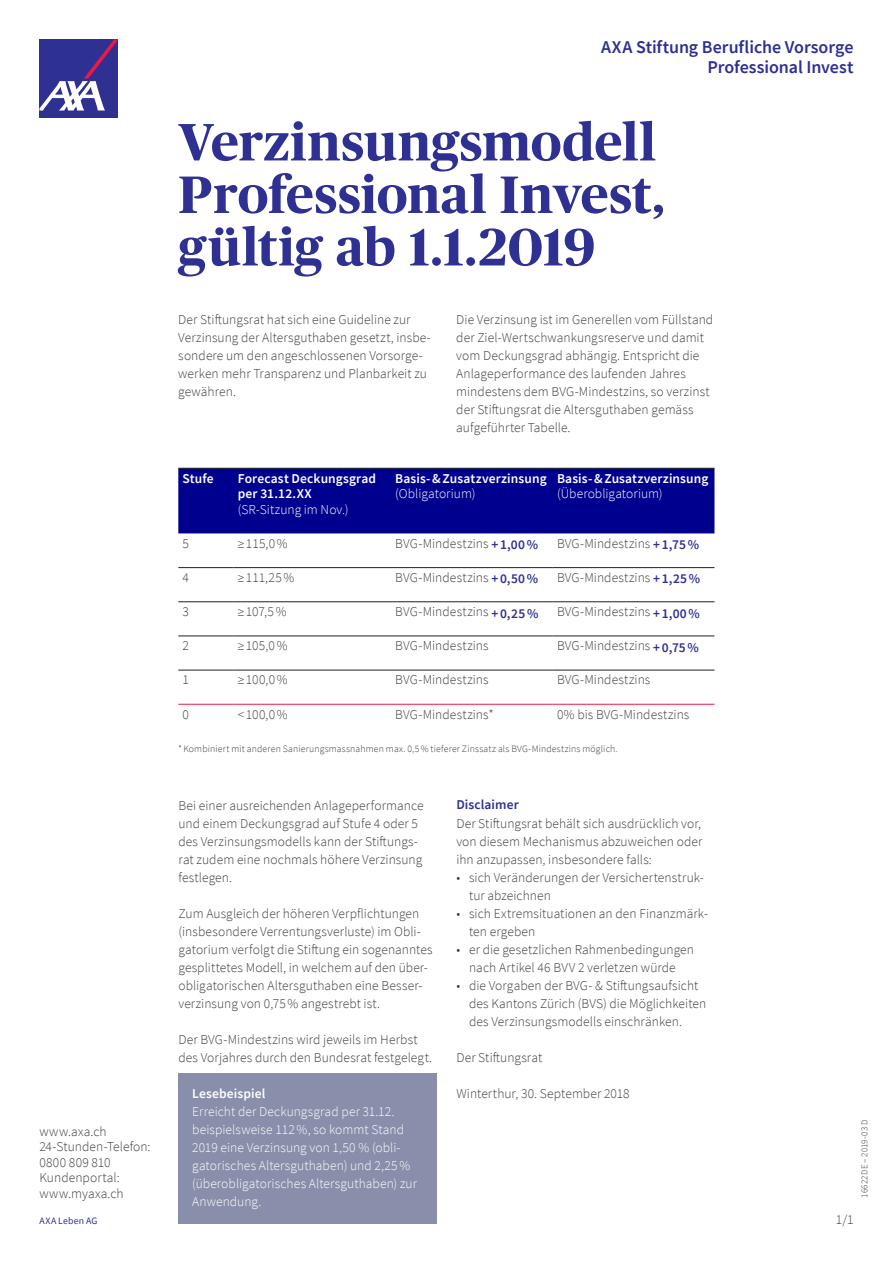
<style>
.page{position:relative;width:893px;height:1263px;background:#fff}
.page>*{position:absolute;margin:0;border:0;box-sizing:border-box;transform-origin:0 0}
.t1{font:700 52.5px/52.5px "Publico Headline";letter-spacing:.005em;color:#2e3092}
.t2{font:600 18px/19.8px "Source Sans Pro";letter-spacing:-.005em;color:#2e3092;text-align:right}
.t3{font:300 13.5px/18px "Source Sans Pro";letter-spacing:.005em;color:#3e3e3f}
.t4{font:300 13.5px/18px "Source Sans Pro";letter-spacing:.005em;color:#fff}
.t5{font:600 13.5px/15.6px "Source Sans Pro";letter-spacing:.01em;color:#fff}
.t6{font:600 13.5px "Source Sans Pro";letter-spacing:.01em;color:#2e3092}
.t7{font:300 9.75px "Source Sans Pro";letter-spacing:.015em;color:#3e3e3f}
.t8{font:9.75px "Source Sans Pro";letter-spacing:.02em;color:#2e3092}
.t9{font:300 9px "Source Sans Pro";letter-spacing:.025em;color:#3e3e3f}
.s1{font-weight:600;color:#2e3092}
</style>
<div class="page">
<div style="left:39px;top:39px;width:79px;height:79px;background:#2e3092"></div>
<svg style="left:39px;top:39px;width:79px;height:71px"></svg>
<div style="left:178px;top:469px;width:536px;height:64px;background:#00008f"></div>
<hr style="left:178px;top:468px;width:56px;height:1px;background:#231f20">
<hr style="left:234px;top:468px;width:157px;height:1px;background:#231f20">
<hr style="left:391px;top:468px;width:162px;height:1px;background:#231f20">
<hr style="left:553px;top:468px;width:161px;height:1px;background:#231f20">
<hr style="left:178px;top:567px;width:56px;height:1px;background:#231f20">
<hr style="left:234px;top:567px;width:157px;height:1px;background:#231f20">
<hr style="left:391px;top:567px;width:162px;height:1px;background:#231f20">
<hr style="left:553px;top:567px;width:161px;height:1px;background:#231f20">
<hr style="left:178px;top:601px;width:56px;height:1px;background:#231f20">
<hr style="left:234px;top:601px;width:157px;height:1px;background:#231f20">
<hr style="left:391px;top:601px;width:162px;height:1px;background:#231f20">
<hr style="left:553px;top:601px;width:161px;height:1px;background:#231f20">
<hr style="left:178px;top:636px;width:56px;height:1px;background:#231f20">
<hr style="left:234px;top:636px;width:157px;height:1px;background:#231f20">
<hr style="left:391px;top:636px;width:162px;height:1px;background:#231f20">
<hr style="left:553px;top:636px;width:161px;height:1px;background:#231f20">
<hr style="left:178px;top:670px;width:56px;height:1px;background:#231f20">
<hr style="left:234px;top:670px;width:157px;height:1px;background:#231f20">
<hr style="left:391px;top:670px;width:162px;height:1px;background:#231f20">
<hr style="left:553px;top:670px;width:161px;height:1px;background:#231f20">
<hr style="left:178px;top:704px;width:56px;height:1px;background:#ed1845">
<hr style="left:234px;top:704px;width:157px;height:1px;background:#ed1845">
<hr style="left:391px;top:704px;width:162px;height:1px;background:#ed1845">
<hr style="left:553px;top:704px;width:161px;height:1px;background:#ed1845">
<div style="left:178px;top:1074px;width:259px;height:150px;background:#898fab"></div>
<p class="t3" style="left:39px;top:1123px;width:113px;line-height:15.5px">www.axa.ch<br>24-Stunden-Telefon:<br>0800 809 810<br>Kundenportal: www.myaxa.ch</p>
<p class="t8" style="left:39px;top:1214px;width:60px">AXA Leben AG</p>
<h2 class="t2" style="left:601px;top:37px;width:254px">AXA Stiftung Berufliche Vorsorge<br>Professional Invest</h2>
<h1 class="t1" style="left:178px;top:113px;width:488px">Verzinsungsmodell<br>Professional Invest, gültig ab 1.1.2019</h1>
<p class="t3" style="left:178px;top:311px;width:254px">Der Stiftungsrat hat sich eine Guideline zur Verzinsung der Altersguthaben gesetzt, insbe&shy;sondere um den angeschlossenen Vorsorge&shy;werken mehr Transparenz und Planbarkeit zu gewähren.</p>
<p class="t3" style="left:456px;top:311px;width:258px">Die Verzinsung ist im Generellen vom Füllstand der Ziel-Wertschwankungsreserve und damit vom Deckungsgrad abhängig. Entspricht die Anlageperformance des laufenden Jahres mindestens dem BVG-Mindestzins, so verzinst der Stiftungsrat die Altersguthaben gemäss aufgeführter Tabelle.</p>
<p class="t5" style="left:183px;top:470px;width:33px">Stufe</p>
<p class="t5" style="left:238px;top:470px;width:140px">Forecast Deckungsgrad per 31.12.XX</p>
<p class="t4" style="left:238px;top:500px;width:112px">(SR-Sitzung im Nov.)</p>
<p class="t5" style="left:395px;top:470px;width:153px">Basis-&amp;Zusatzverzinsung</p>
<p class="t4" style="left:395px;top:485px;width:82px">(Obligatorium)</p>
<p class="t5" style="left:557px;top:470px;width:153px">Basis-&amp;Zusatzverzinsung</p>
<p class="t4" style="left:557px;top:485px;width:107px">(Überobligatorium)</p>
<p class="t3" style="left:183px;top:534px;width:8px">5</p>
<p class="t3" style="left:238px;top:534px;width:51px">≥ 115,0%</p>
<p class="t3" style="left:395px;top:534px;width:144px">BVG-Mindestzins <span class="s1">+1,00%</span></p>
<p class="t3" style="left:557px;top:534px;width:144px">BVG-Mindestzins <span class="s1">+1,75%</span></p>
<p class="t3" style="left:183px;top:568px;width:8px">4</p>
<p class="t3" style="left:238px;top:568px;width:58px">≥111,25%</p>
<p class="t3" style="left:395px;top:568px;width:144px">BVG-Mindestzins <span class="s1">+0,50%</span></p>
<p class="t3" style="left:557px;top:568px;width:145px">BVG-Mindestzins <span class="s1">+1,25%</span></p>
<p class="t3" style="left:183px;top:603px;width:8px">3</p>
<p class="t3" style="left:238px;top:603px;width:50px">≥ 107,5%</p>
<p class="t3" style="left:395px;top:603px;width:145px">BVG-Mindestzins <span class="s1">+0,25%</span></p>
<p class="t3" style="left:557px;top:603px;width:144px">BVG-Mindestzins <span class="s1">+1,00%</span></p>
<p class="t3" style="left:183px;top:637px;width:8px">2</p>
<p class="t3" style="left:238px;top:637px;width:51px">≥ 105,0%</p>
<p class="t3" style="left:395px;top:637px;width:95px">BVG-Mindestzins</p>
<p class="t3" style="left:557px;top:637px;width:143px">BVG-Mindestzins <span class="s1">+0,75%</span></p>
<p class="t3" style="left:183px;top:671px;width:8px">1</p>
<p class="t3" style="left:238px;top:671px;width:51px">≥100,0%</p>
<p class="t3" style="left:395px;top:671px;width:95px">BVG-Mindestzins</p>
<p class="t3" style="left:557px;top:671px;width:95px">BVG-Mindestzins</p>
<p class="t3" style="left:183px;top:705px;width:8px">0</p>
<p class="t3" style="left:238px;top:705px;width:51px">&lt;100,0%</p>
<p class="t3" style="left:395px;top:705px;width:100px">BVG-Mindestzins*</p>
<p class="t3" style="left:557px;top:705px;width:134px">0% bis BVG-Mindestzins</p>
<p class="t7" style="left:178px;top:742px;width:441px">*Kombiniert mit anderen Sanierungsmassnahmen max. 0,5% tieferer Zinssatz als BVG-Mindestzins möglich.</p>
<p class="t3" style="left:178px;top:797px;width:247px">Bei einer ausreichenden Anlageperformance und einem Deckungsgrad auf Stufe 4 oder 5 des Verzinsungsmodells kann der Stiftungs&shy;rat zudem eine nochmals höhere Verzinsung festlegen.</p>
<p class="t3" style="left:178px;top:905px;width:256px">Zum Ausgleich der höheren Verpflichtungen (insbesondere Verrentungsverluste) im Obli&shy;gatorium verfolgt die Stiftung ein sogenanntes gesplittetes Modell, in welchem auf den über&shy;obligatorischen Altersguthaben eine Besser&shy;verzinsung von 0,75% angestrebt ist.</p>
<p class="t3" style="left:178px;top:1031px;width:255px">Der BVG-Mindestzins wird jeweils im Herbst des Vorjahres durch den Bundesrat festgelegt.</p>
<p class="t6" style="left:456px;top:796px;width:64px">Disclaimer</p>
<p class="t3" style="left:456px;top:815px;width:248px;text-align:justify">Der Stiftungsrat behält sich ausdrücklich vor, von diesem Mechanismus abzuweichen oder ihn anzupassen, insbesondere falls:</p>
<p class="t3" style="left:469px;top:868px;width:236px;text-indent:-13px">• sich Veränderungen der Versichertenstruk&shy;tur abzeichnen</p>
<p class="t3" style="left:469px;top:904px;width:241px;text-indent:-13px">• sich Extremsituationen an den Finanzmärk&shy;ten ergeben</p>
<p class="t3" style="left:456px;top:940px;width:239px;text-align:center">• er die gesetzlichen Rahmenbedingungen nach Artikel 46 BVV 2 verletzen würde</p>
<p class="t3" style="left:469px;top:976px;width:239px;text-indent:-13px">• die Vorgaben der BVG- &amp; Stiftungsaufsicht des Kantons Zürich (BVS) die Möglichkeiten des Verzinsungsmodells einschränken.</p>
<p class="t3" style="left:456px;top:1048px;width:87px">Der Stiftungsrat</p>
<p class="t5" style="left:192px;top:1086px;width:75px">Lesebeispiel</p>
<p class="t3" style="left:456px;top:1084px;width:175px">Winterthur, 30. September 2018</p>
<p class="t4" style="left:192px;top:1103px;width:226px">Erreicht der Deckungsgrad per 31.12. beispielsweise 112%, so kommt Stand 2019 eine Verzinsung von 1,50 % (obli&shy;gatorisches Altersguthaben) und 2,25% (überobligatorisches Altersguthaben) zur Anwendung.</p>
<p class="t3" style="left:836px;top:1210px;width:19px">1/1</p>
<p class="t9" style="left:859px;top:1197px;width:79px;rotate:-90deg">16622DE – 2019-03 D</p>
</div>
